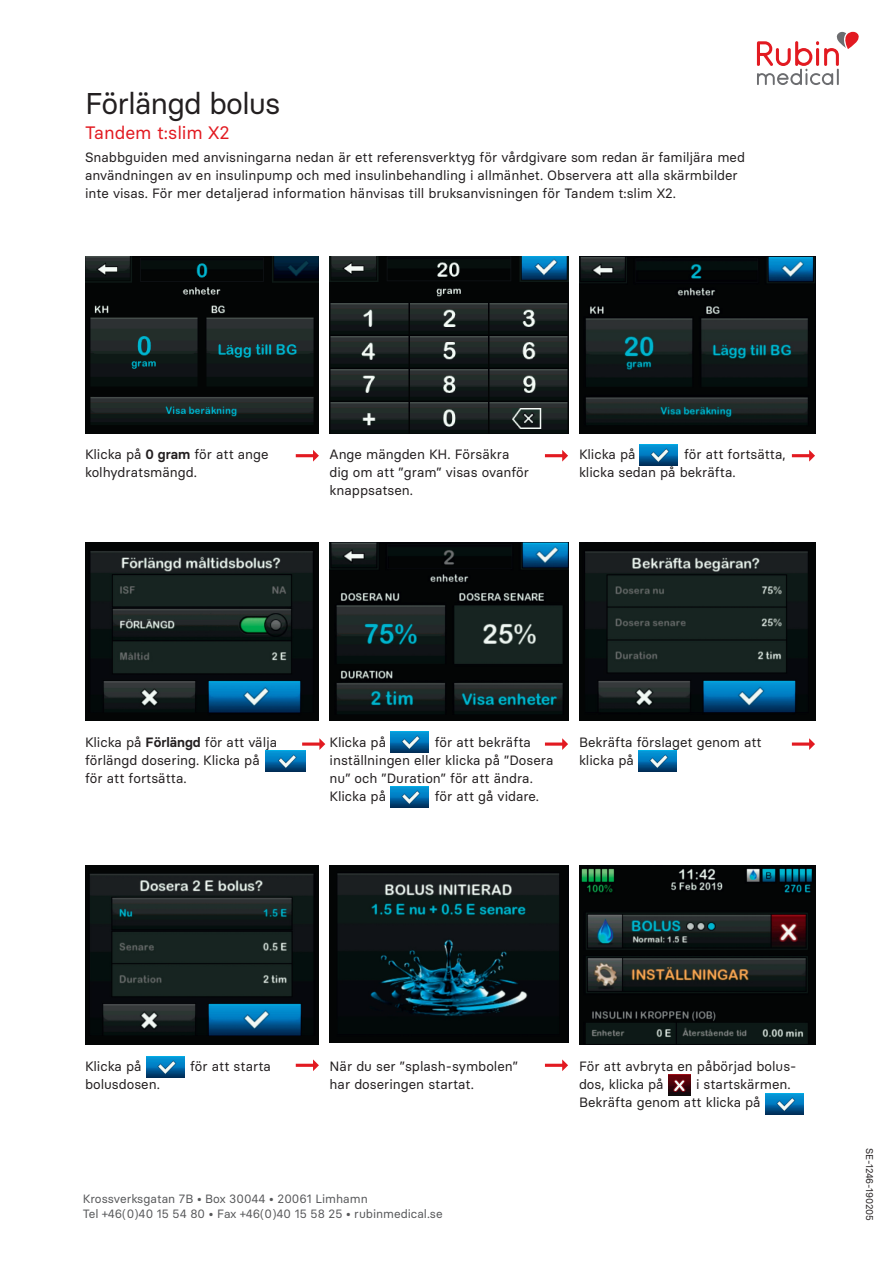
<style>
.page{position:relative;width:893px;height:1263px;background:#fff}
.page>*{position:absolute;margin:0;border:0;box-sizing:border-box;transform-origin:0 0}
.t1{font:30px "Basier Circle";letter-spacing:-.03em;color:#231f20}
.t2{font:18px "Basier Circle";color:#e21a21}
.t3{font:13.5px/18px "Basier Circle";color:#231f20}
.t4{font:12px/15px "Basier Circle";color:#57585a}
.t5{font:9.75px "Basier Circle";letter-spacing:-.03em;color:#231f20}
.s1{font-weight:600}
</style>
<div class="page">
<svg style="left:757px;top:32px;width:102px;height:53px"></svg>
<img style="left:85px;top:256px;width:234px;height:177px">
<img style="left:330px;top:256px;width:238px;height:177px">
<img style="left:579px;top:256px;width:236px;height:177px">
<svg style="left:296px;top:450px;width:23px;height:12px"></svg>
<svg style="left:545px;top:450px;width:23px;height:12px"></svg>
<svg style="left:792px;top:450px;width:23px;height:12px"></svg>
<img style="left:85px;top:542px;width:234px;height:179px">
<img style="left:330px;top:542px;width:238px;height:179px">
<img style="left:579px;top:542px;width:236px;height:178px">
<svg style="left:302px;top:738px;width:23px;height:12px"></svg>
<svg style="left:545px;top:738px;width:23px;height:12px"></svg>
<svg style="left:792px;top:738px;width:23px;height:12px"></svg>
<img style="left:85px;top:865px;width:234px;height:179px">
<img style="left:579px;top:865px;width:236px;height:179px">
<svg style="left:296px;top:1059px;width:23px;height:12px"></svg>
<svg style="left:545px;top:1059px;width:23px;height:12px"></svg>
<img style="left:330px;top:865px;width:238px;height:177px">
<img style="left:147px;top:1056px;width:38px;height:21px">
<img style="left:266px;top:750px;width:39px;height:21px">
<img style="left:390px;top:731px;width:38px;height:21px">
<img style="left:390px;top:786px;width:38px;height:21px">
<img style="left:638px;top:751px;width:38px;height:21px">
<img style="left:639px;top:444px;width:38px;height:21px">
<img style="left:765px;top:1093px;width:38px;height:21px">
<img style="left:669px;top:1074px;width:22px;height:21px">
<h1 class="t1" style="left:85px;top:84px;width:197px">Förlängd bolus</h1>
<h2 class="t2" style="left:85px;top:121px;width:146px">Tandem t:slim X2</h2>
<p class="t3" style="left:85px;top:148px;width:661px">Snabbguiden med anvisningarna nedan är ett referensverktyg för vårdgivare som redan är familjära med användningen av en insulinpump och med insulinbehandling i allmänhet. Observera att alla skärmbilder inte visas. För mer detaljerad information hänvisas till bruksanvisningen för Tandem t:slim X2.</p>
<p class="t3" style="left:85px;top:445px;width:185px">Klicka på <span class="s1">0 gram</span> för att ange kolhydratsmängd.</p>
<p class="t3" style="left:330px;top:445px;width:201px">Ange mängden KH. Försäkra dig om att ”gram” visas ovanför knappsatsen.</p>
<p class="t3" style="left:579px;top:445px;width:58px">Klicka på</p>
<p class="t3" style="left:579px;top:445px;width:208px;text-indent:105px">för att fortsätta, klicka sedan på bekräfta.</p>
<p class="t3" style="left:85px;top:733px;width:194px">Klicka på <span class="s1">Förlängd</span> för att välja förlängd dosering. Klicka på för att fortsätta.</p>
<p class="t3" style="left:330px;top:733px;width:58px">Klicka på</p>
<p class="t3" style="left:330px;top:733px;width:225px;text-indent:105px">för att bekräfta inställningen eller klicka på ”Dosera nu” och ”Duration” för att ändra.<br>Klicka på</p>
<p class="t3" style="left:435px;top:787px;width:106px">för att gå vidare.</p>
<p class="t3" style="left:579px;top:733px;width:184px">Bekräfta förslaget genom att klicka på</p>
<p class="t3" style="left:85px;top:1057px;width:58px">Klicka på</p>
<p class="t3" style="left:190px;top:1057px;width:82px">för att starta</p>
<p class="t3" style="left:85px;top:1075px;width:76px">bolusdosen.</p>
<p class="t3" style="left:330px;top:1057px;width:190px">När du ser ”splash-symbolen” har doseringen startat.</p>
<p class="t3" style="left:579px;top:1057px;width:219px">För att avbryta en påbörjad bolus&shy;dos, klicka på</p>
<p class="t3" style="left:579px;top:1075px;width:213px;text-indent:117px">i startskärmen.<br>Bekräfta genom att klicka på</p>
<p class="t4" style="left:83px;top:1191px;width:361px">Krossverksgatan 7B • Box 30044 • 20061 Limhamn<br>Tel +46(0)40 15 54 80 • Fax +46(0)40 15 58 25 • rubinmedical.se</p>
<p class="t5" style="left:876px;top:1148px;width:74px;rotate:90deg">SE-1246-190205</p>
</div>
